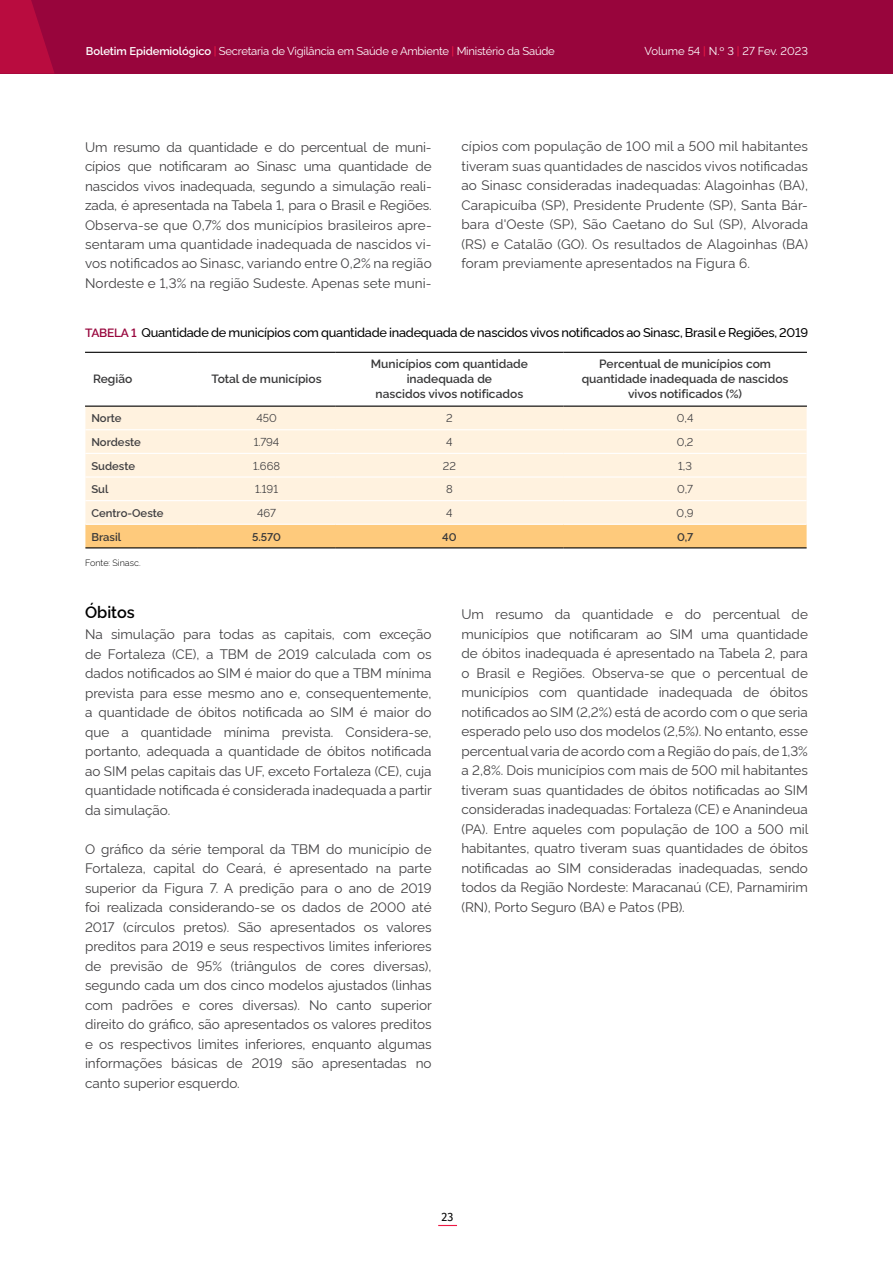
<style>
.page{position:relative;width:893px;height:1263px;background:#fff}
.page>*{position:absolute;margin:0;border:0;box-sizing:border-box;transform-origin:0 0}
.t1{font:600 16.5px "Rawline";color:#000}
.t2{font:13.5px/19.5px "Rawline";color:#414042;text-align:justify}
.t3{font:500 12.75px "Rawline";letter-spacing:-.02em;color:#000}
.t4{font:600 12px/15px "Rawline";color:#383839;text-align:center}
.t5{font:12px "Fira Sans";color:#000}
.t6{font:11.25px "Rawline";letter-spacing:-.02em;color:#fff}
.t7{font:11.25px "Rawline";color:#414042}
.t8{font:600 11.25px "Rawline";color:#414042}
.t9{font:11.25px "Rawline";color:#fff}
.t10{font:600 11.25px "Rawline";color:#383839}
.t11{font:300 9px "Rawline";color:#000}
.s1{font-weight:600}
.s2{font-weight:500;color:#ed1944}
.s3{font-weight:600;font-size:12px;color:#98053c}
</style>
<div class="page">
<div style="left:0;top:0;width:893px;height:74px;background:#98053c"></div>
<svg style="left:438px;top:1225px;width:19px;height:1px"></svg>
<svg style="left:0;top:0;width:54px;height:74px"></svg>
<svg style="left:85px;top:405px;width:722px;height:1px"></svg>
<div style="left:85px;top:407px;width:722px;height:117px;background:#fff2df"></div>
<div style="left:85px;top:525px;width:722px;height:22px;background:#feca7c"></div>
<hr style="left:85px;top:429px;width:113px;height:1px;background:#fff">
<hr style="left:198px;top:429px;width:137px;height:1px;background:#fff">
<hr style="left:335px;top:429px;width:229px;height:1px;background:#fff">
<hr style="left:564px;top:429px;width:243px;height:1px;background:#fff">
<hr style="left:85px;top:453px;width:113px;height:1px;background:#fff">
<hr style="left:198px;top:453px;width:137px;height:1px;background:#fff">
<hr style="left:335px;top:453px;width:229px;height:1px;background:#fff">
<hr style="left:564px;top:453px;width:243px;height:1px;background:#fff">
<hr style="left:85px;top:476px;width:113px;height:2px;background:#fff">
<hr style="left:198px;top:476px;width:137px;height:2px;background:#fff">
<hr style="left:335px;top:476px;width:229px;height:2px;background:#fff">
<hr style="left:564px;top:476px;width:243px;height:2px;background:#fff">
<hr style="left:85px;top:500px;width:113px;height:1px;background:#fff">
<hr style="left:198px;top:500px;width:137px;height:1px;background:#fff">
<hr style="left:335px;top:500px;width:229px;height:1px;background:#fff">
<hr style="left:564px;top:500px;width:243px;height:1px;background:#fff">
<hr style="left:85px;top:352px;width:113px;height:1px;background:#000">
<hr style="left:198px;top:352px;width:137px;height:1px;background:#000">
<hr style="left:335px;top:352px;width:229px;height:1px;background:#000">
<hr style="left:564px;top:352px;width:243px;height:1px;background:#000">
<hr style="left:85px;top:406px;width:113px;height:1px;background:#000">
<hr style="left:198px;top:406px;width:137px;height:1px;background:#000">
<hr style="left:335px;top:406px;width:229px;height:1px;background:#000">
<hr style="left:564px;top:406px;width:243px;height:1px;background:#000">
<hr style="left:85px;top:547px;width:113px;height:1px;background:#000">
<hr style="left:198px;top:547px;width:137px;height:1px;background:#000">
<hr style="left:335px;top:547px;width:229px;height:1px;background:#000">
<hr style="left:564px;top:547px;width:243px;height:1px;background:#000">
<p class="t6" style="left:86px;top:42px;width:470px"><span class="s1">Boletim Epidemiológico</span> <span class="s2">|</span> Secretaria de Vigilância em Saúde e Ambiente <span class="s2">|</span> Ministério da Saúde</p>
<p class="t9" style="left:644px;top:43px;width:165px">Volume 54 <span class="s2">|</span> N.º 3 <span class="s2">|</span> 27 Fev. 2023</p>
<p class="t2" style="left:85px;top:136px;width:348px">Um resumo da quantidade e do percentual de muni&shy;cípios que notificaram ao Sinasc uma quantidade de nascidos vivos inadequada, segundo a simulação reali&shy;zada, é apresentada na Tabela 1, para o Brasil e Regiões.<br>Observa-se que 0,7% dos municípios brasileiros apre&shy;sentaram uma quantidade inadequada de nascidos vi&shy;vos notificados ao Sinasc, variando entre 0,2% na região Nordeste e 1,3% na região Sudeste. Apenas sete muni-</p>
<p class="t2" style="left:461px;top:136px;width:348px">cípios com população de 100 mil a 500 mil habitantes tiveram suas quantidades de nascidos vivos notificadas ao Sinasc consideradas inadequadas: Alagoinhas (BA), Carapicuíba (SP), Presidente Prudente (SP), Santa Bár&shy;bara d'Oeste (SP), São Caetano do Sul (SP), Alvorada (RS) e Catalão (GO). Os resultados de Alagoinhas (BA) foram previamente apresentados na Figura 6.</p>
<p class="t3" style="left:85px;top:323px;width:725px"><span class="s3">Tabela 1</span> Quantidade de municípios com quantidade inadequada de nascidos vivos notificados ao Sinasc, Brasil e Regiões, 2019</p>
<p class="t4" style="left:93px;top:371px;width:41px">Região</p>
<p class="t4" style="left:212px;top:371px;width:112px">Total de municípios</p>
<p class="t4" style="left:371px;top:356px;width:159px">M unicípios com quantidade inadequada de<br>nascidos vivos notificados</p>
<p class="t4" style="left:582px;top:356px;width:208px">Percentual de municípios com quantidade inadequada de nascidos vivos notificados (%)</p>
<p class="t8" style="left:91px;top:410px;width:32px">Norte</p>
<p class="t7" style="left:256px;top:410px;width:22px">450</p>
<p class="t7" style="left:446px;top:410px;width:8px">2</p>
<p class="t7" style="left:677px;top:410px;width:18px">0,4</p>
<p class="t8" style="left:91px;top:433px;width:51px">Nordeste</p>
<p class="t7" style="left:254px;top:433px;width:27px">1.794</p>
<p class="t7" style="left:446px;top:433px;width:8px">4</p>
<p class="t7" style="left:677px;top:433px;width:18px">0,2</p>
<p class="t8" style="left:91px;top:457px;width:45px">Sudeste</p>
<p class="t7" style="left:253px;top:457px;width:29px">1.668</p>
<p class="t7" style="left:443px;top:457px;width:15px">22</p>
<p class="t7" style="left:678px;top:457px;width:15px">1,3</p>
<p class="t8" style="left:91px;top:481px;width:19px">Sul</p>
<p class="t7" style="left:255px;top:480px;width:24px">1.191</p>
<p class="t7" style="left:446px;top:480px;width:8px">8</p>
<p class="t7" style="left:677px;top:480px;width:17px">0,7</p>
<p class="t8" style="left:91px;top:504px;width:74px">Centro-Oeste</p>
<p class="t7" style="left:257px;top:504px;width:21px">467</p>
<p class="t7" style="left:446px;top:504px;width:8px">4</p>
<p class="t7" style="left:677px;top:504px;width:19px">0,9</p>
<p class="t10" style="left:91px;top:528px;width:31px">Brasil</p>
<p class="t10" style="left:252px;top:528px;width:31px">5.570</p>
<p class="t10" style="left:442px;top:528px;width:16px">40</p>
<p class="t10" style="left:677px;top:528px;width:18px">0,7</p>
<p class="t11" style="left:85px;top:556px;width:57px">Fonte: Sinasc.</p>
<p class="t1" style="left:85px;top:599px;width:51px">Óbitos</p>
<p class="t2" style="left:85px;top:623px;width:348px">Na simulação para todas as capitais, com exceção de Fortaleza (CE), a TBM de 2019 calculada com os dados notificados ao SIM é maior do que a TBM mínima prevista para esse mesmo ano e, consequentemente, a quantidade de óbitos notificada ao SIM é maior do que a quantidade mínima prevista. Considera-se, portanto, adequada a quantidade de óbitos notificada ao SIM pelas capitais das UF, exceto Fortaleza (CE), cuja quantidade notificada é considerada inadequada a partir da simulação.</p>
<p class="t2" style="left:85px;top:838px;width:348px">O gráfico da série temporal da TBM do município de Fortaleza, capital do Ceará, é apresentado na parte superior da Figura 7. A predição para o ano de 2019 foi realizada considerando-se os dados de 2000 até 2017 (círculos pretos). São apresentados os valores preditos para 2019 e seus respectivos limites inferiores de previsão de 95% (triângulos de cores diversas), segundo cada um dos cinco modelos ajustados (linhas com padrões e cores diversas). No canto superior direito do gráfico, são apresentados os valores preditos e os respectivos limites inferiores, enquanto algumas informações básicas de 2019 são apresentadas no canto superior esquerdo.</p>
<p class="t2" style="left:461px;top:603px;width:348px">Um resumo da quantidade e do percentual de municípios que notificaram ao SIM uma quantidade de óbitos inadequada é apresentado na Tabela 2, para o Brasil e Regiões. Observa-se que o percentual de municípios com quantidade inadequada de óbitos notificados ao SIM (2,2%) está de acordo com o que seria esperado pelo uso dos modelos (2,5%). No entanto, esse percentual varia de acordo com a Região do país, de 1,3% a 2,8%. Dois municípios com mais de 500 mil habitantes tiveram suas quantidades de óbitos notificadas ao SIM consideradas inadequadas: Fortaleza (CE) e Ananindeua (PA). Entre aqueles com população de 100 a 500 mil habitantes, quatro tiveram suas quantidades de óbitos notificadas ao SIM consideradas inadequadas, sendo todos da Região Nordeste: Maracanaú (CE), Parnamirim (RN), Porto Seguro (BA) e Patos (PB).</p>
<p class="t5" style="left:442px;top:1207px;width:13px">23</p>
</div>
